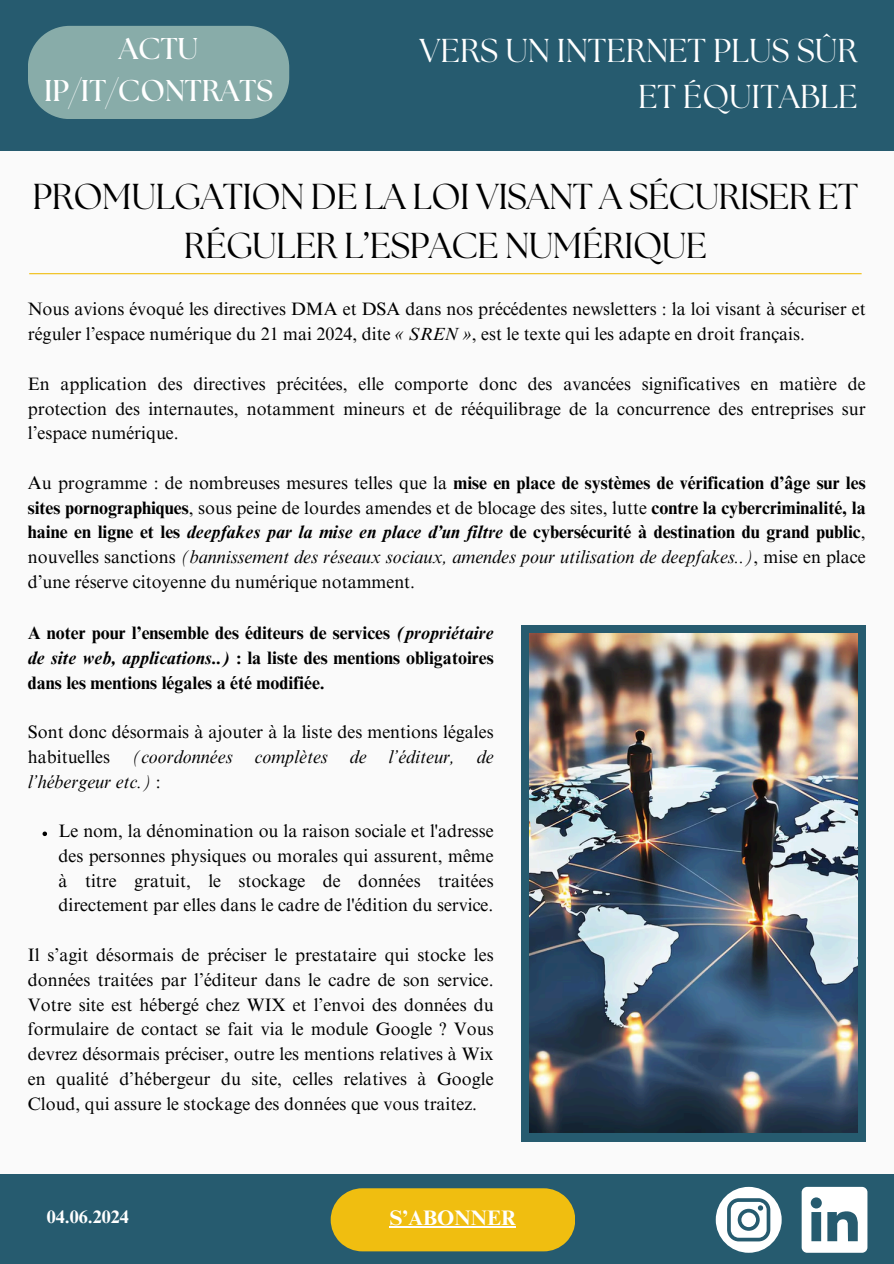
<style>
.page{position:relative;width:894px;height:1264px;background:#fff}
.page>*{position:absolute;margin:0;border:0;box-sizing:border-box;transform-origin:0 0}
.t1{font:36px/49.5px "The Seasons";letter-spacing:-.015em;color:#000;text-align:center}
.t2{font:33px/46.2px "The Seasons";color:#fff;text-align:right}
.t3{font:700 30px/41.7px "The Seasons";color:#fff;text-align:center}
.t4{font:700 21px "Times NRMT Pro";color:#fff}
.t5{font:18px/24.8px "Times NRMT Pro";color:#000;text-align:justify}
.t6{font:700 18px/24.8px "Times NRMT Pro";color:#000;text-align:justify}
.t7{font:700 18px "Times NRMT Pro";color:#fff}
.s1{font-style:italic}
.s2{font-weight:700}
.s3{font-weight:700;font-style:italic}
</style>
<div class="page">
<div style="left:0;top:0;width:893px;height:1263px;background:#265b6f"></div>
<svg style="left:715px;top:1186px;width:66px;height:66px"></svg>
<svg style="left:801px;top:1186px;width:66px;height:66px"></svg>
<svg style="left:330px;top:1188px;width:245px;height:63px"></svg>
<div style="left:28px;top:26px;width:261px;height:93px;background:#88aca9"></div>
<div style="left:0;top:151px;width:893px;height:1022px;background:#fafafa"></div>
<hr style="left:29px;top:273px;width:832px;height:1px;background:#f0be10">
<div style="left:521px;top:625px;width:344px;height:516px;background:#265b6f"></div>
<img style="left:529px;top:634px;width:328px;height:498px">
<hr style="left:390px;top:1226px;width:126px;height:1px;background:#fff">
<svg style="left:43px;top:831px;width:4px;height:5px"></svg>
<h2 class="t3" style="left:44px;top:29px;width:230px">ACTU<br>IP/IT/CONTRATS</h2>
<h4 class="t2" style="left:419px;top:29px;width:439px">VERS UN INTERNET PLUS SÛR<br>ET ÉQUITABLE</h4>
<p class="t1" style="left:33px;top:174px;width:826px">PROMULGATION DE LA LOI VISANT A SÉCURISER ET<br>RÉGULER L’ESPACE NUMÉRIQUE</p>
<h1 class="t5" style="left:28px;top:299px;width:839px">Nous avions évoqué les directives DMA et DSA dans nos précédentes newsletters : la loi visant à sécuriser et réguler l’espace numérique du 21 mai 2024, dite <span class="s1">« SREN »</span>, est le texte qui les adapte en droit français.</h1>
<h1 class="t5" style="left:28px;top:373px;width:839px">En application des directives précitées, elle comporte donc des avancées significatives en matière de protection des internautes, notamment mineurs et de rééquilibrage de la concurrence des entreprises sur l’espace numérique.</h1>
<p class="t5" style="left:28px;top:472px;width:839px">Au programme : de nombreuses mesures telles que la <span class="s2">mise en place de systèmes de vérification d’âge sur les sites pornographiques</span>, sous peine de lourdes amendes et de blocage des sites, lutte <span class="s2">contre la cybercriminalité, la haine en ligne et les</span> <span class="s3">deepfakes par la mise en place d’un filtre</span> <span class="s2">de cybersécurité à destination du grand public</span>, nouvelles sanctions <span class="s1">(bannissement des réseaux sociaux, amendes pour utilisation de deepfakes..)</span>, mise en place d’une réserve citoyenne du numérique notamment.</p>
<p class="t6" style="left:28px;top:623px;width:467px">A noter pour l’ensemble des éditeurs de services <span class="s1">(propriétaire de site web, applications..)</span> : la liste des mentions obligatoires dans les mentions légales a été modifiée.</p>
<p class="t5" style="left:28px;top:722px;width:467px">Sont donc désormais à ajouter à la liste des mentions légales habituelles <span class="s1">(coordonnées complètes de l’éditeur, de l’hébergeur etc.)</span> :</p>
<h4 class="t5" style="left:58px;top:821px;width:436px">Le nom, la dénomination ou la raison sociale et l'adresse des personnes physiques ou morales qui assurent, même à titre gratuit, le stockage de données traitées directement par elles dans le cadre de l'édition du service.</h4>
<h3 class="t5" style="left:28px;top:944px;width:467px">Il s’agit désormais de préciser le prestataire qui stocke les données traitées par l’éditeur dans le cadre de son service.<br>Votre site est hébergé chez WIX et l’envoi des données du formulaire de contact se fait via le module Google ? Vous devrez désormais préciser, outre les mentions relatives à Wix en qualité d’hébergeur du site, celles relatives à Google Cloud, qui assure le stockage des données que vous traitez.</h3>
<p class="t7" style="left:47px;top:1210px;width:83px">04.06.2024</p>
<p class="t4" style="left:390px;top:1210px;width:128px">S’ABONNER</p>
</div>
